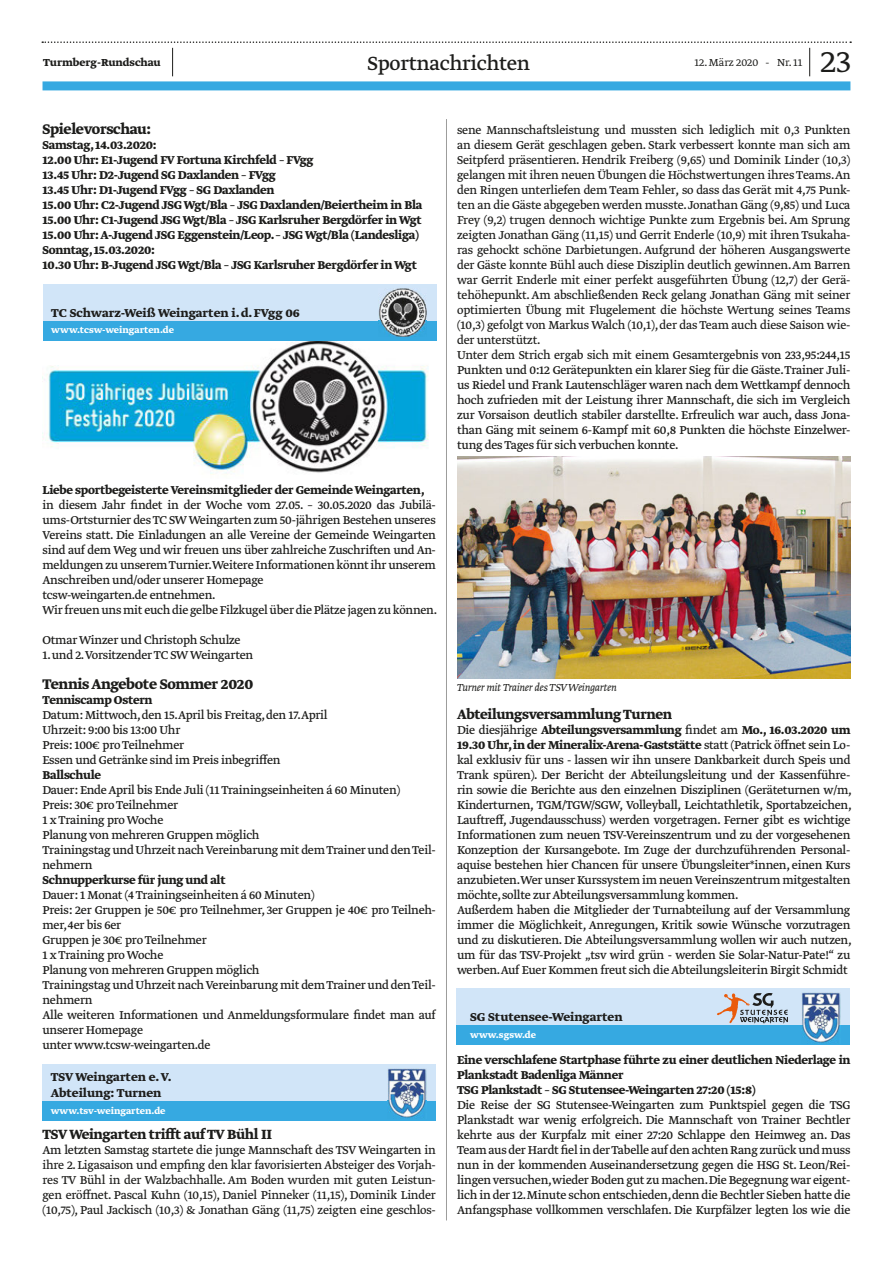
<style>
.page{position:relative;width:893px;height:1263px;background:#fff}
.page>*{position:absolute;margin:0;border:0;box-sizing:border-box;transform-origin:0 0}
.t1{font:300 36px "Greta Text Std";color:#1d1d1b}
.t2{font:22.5px "Greta Text Std";letter-spacing:-.015em;color:#1d1d1b}
.t3{font:700 16.5px "Greta Text Std";letter-spacing:-.02em;color:#1d1d1b}
.t4{font:700 15.75px "Greta Text Std";letter-spacing:-.02em;color:#1d1d1b}
.t5{font:13.5px/15px "Greta Text Std";letter-spacing:-.02em;color:#1d1d1b}
.t6{font:13.5px/15px "Greta Text Std Regular Min";letter-spacing:-.02em;color:#1d1d1b;text-align:justify}
.t7{font:700 13.5px/15px "Greta Text Std";letter-spacing:-.02em;color:#1d1d1b}
.t8{font:700 13.5px/16.2px "Greta Text Std";color:#1d1d1b}
.t9{font:italic 300 12px "Greta Text Std";letter-spacing:-.02em;color:#1d1d1b}
.t10{font:700 12px "Greta Text Std";color:#1d1d1b}
.t11{font:300 12px "Greta Text Std";color:#1d1d1b}
.t12{font:700 10.5px "Greta Text Std";color:#fff}
.s1{font-family:"Greta Text Std Regular Min"}
.s2{font-family:"Greta Text Std"}
.s3{font-weight:700}
</style>
<div class="page">
<div style="left:43px;top:81px;width:807px;height:9px;background:#36a9e1"></div>
<svg style="left:42px;top:41px;width:809px;height:35px"></svg>
<hr style="left:446px;top:119px;width:1px;height:1101px;background:#9d9d9c">
<div style="left:43px;top:284px;width:393px;height:57px;background:#d1e5f8"></div>
<div style="left:43px;top:321px;width:393px;height:20px;background:#36a9e1"></div>
<img style="left:379px;top:288px;width:48px;height:49px">
<img style="left:44px;top:342px;width:385px;height:133px">
<div style="left:43px;top:1064px;width:393px;height:57px;background:#d1e5f8"></div>
<div style="left:43px;top:1101px;width:393px;height:20px;background:#36a9e1"></div>
<img style="left:388px;top:1068px;width:38px;height:50px">
<img style="left:457px;top:456px;width:394px;height:222px">
<div style="left:457px;top:988px;width:393px;height:57px;background:#d1e5f8"></div>
<div style="left:457px;top:1025px;width:393px;height:20px;background:#36a9e1"></div>
<svg style="left:717px;top:993px;width:71px;height:31px"></svg>
<img style="left:802px;top:993px;width:38px;height:50px">
<p class="t10" style="left:43px;top:56px;width:119px">Turmberg-Rundschau</p>
<h2 class="t2" style="left:368px;top:50px;width:164px">Sportnachrichten</h2>
<p class="t11" style="left:695px;top:56px;width:110px">12. März 2020 - Nr. 11</p>
<h1 class="t1" style="left:821px;top:41px;width:32px">23</h1>
<p class="t3" style="left:43px;top:119px;width:110px">Spielevorschau:</p>
<p class="t7" style="left:43px;top:138px;width:381px">Samstag, 14.03.2020:<br>12.00 Uhr: E1-Jugend FV Fortuna Kirchfeld – FVgg<br>13.45 Uhr: D2-Jugend SG Daxlanden – FVgg<br>13.45 Uhr: D1-Jugend FVgg – SG Daxlanden<br>15.00 Uhr: C2-Jugend JSG Wgt/Bla – JSG Daxlanden/Beiertheim in Bla 15.00 Uhr: C1-Jugend JSG Wgt/Bla – JSG Karlsruher Bergdörfer in Wgt 15.00 Uhr: A-Jugend JSG Eggenstein/Leop. – JSG Wgt/Bla (Landesliga)<br>Sonntag, 15.03.2020:<br>10.30 Uhr: B-Jugend JSG Wgt/Bla – JSG Karlsruher Bergdörfer in Wgt</p>
<p class="t8" style="left:51px;top:305px;width:250px">TC Schwarz-Weiß Weingarten i. d. FVgg 06</p>
<p class="t12" style="left:51px;top:324px;width:124px">www.tcsw-weingarten.de</p>
<p class="t7" style="left:43px;top:483px;width:384px">Liebe sportbegeisterte Vereinsmitglieder der Gemeinde Weingarten,</p>
<p class="t5" style="left:43px;top:498px;width:396px">in diesem Jahr findet in der Woche vom 27.05. – 30.05.2020 das Jubilä&shy;ums-Ortsturnier des TC SW Weingarten zum 50-jährigen Bestehen unseres Vereins statt. Die Einladungen an alle Vereine der Gemeinde Weingarten sind auf dem Weg und wir freuen uns über zahlreiche Zuschriften und An&shy;meldungen zu unserem Turnier.Weitere Informationen könnt ihr unserem Anschreiben und/oder unserer Homepage<br>tcsw-weingarten.de entnehmen.<br>Wir freuen uns mit euch die gelbe Filzkugel über die Plätze jagen zu können.</p>
<p class="t5" style="left:43px;top:633px;width:200px">Otmar Winzer und Christoph Schulze</p>
<p class="t5" style="left:43px;top:648px;width:212px">1. und 2.Vorsitzender TC SW Weingarten</p>
<p class="t3" style="left:43px;top:674px;width:212px">Tennis Angebote Sommer 2020</p>
<p class="t7" style="left:43px;top:693px;width:112px">Tenniscamp Ostern</p>
<p class="t5" style="left:43px;top:708px;width:287px">Datum: Mittwoch, den 15.April bis Freitag, den 17.April Uhrzeit: 9:00 bis 13:00 Uhr<br>Preis: 100€ pro Teilnehmer<br>Essen und Getränke sind im Preis inbegriffen</p>
<p class="t7" style="left:43px;top:768px;width:60px">Ballschule</p>
<p class="t5" style="left:43px;top:783px;width:395px">Dauer: Ende April bis Ende Juli (11 Trainingseinheiten á 60 Minuten)<br>Preis: 30€ pro Teilnehmer<br>1 x Training pro Woche<br>Planung von mehreren Gruppen möglich<br>Trainingstag und Uhrzeit nach Vereinbarung mit dem Trainer und den Teil&shy;nehmern</p>
<p class="t7" style="left:43px;top:873px;width:185px">Schnupperkurse für jung und alt</p>
<p class="t5" style="left:43px;top:888px;width:395px">Dauer: 1 Monat (4 Trainingseinheiten á 60 Minuten)<br>Preis: 2er Gruppen je 50€ pro Teilnehmer, 3er Gruppen je 40€ pro Teilneh&shy;mer, 4er bis 6er<br>Gruppen je 30€ pro Teilnehmer<br>1 x Training pro Woche<br>Planung von mehreren Gruppen möglich<br>Trainingstag und Uhrzeit nach Vereinbarung mit dem Trainer und den Teil&shy;nehmern<br>Alle weiteren Informationen und Anmeldungsformulare findet man auf unserer Homepage<br>unter www.tcsw-weingarten.de</p>
<p class="t8" style="left:51px;top:1069px;width:122px">TSV Weingarten e. V.<br>Abteilung: Turnen</p>
<p class="t12" style="left:51px;top:1104px;width:116px">www.tsv-weingarten.de</p>
<p class="t4" style="left:43px;top:1125px;width:231px">TSV Weingarten trifft auf TV Bühl II</p>
<p class="t5" style="left:43px;top:1143px;width:395px">Am letzten Samstag startete die junge Mannschaft des TSV Weingarten i<span class="s1">n</span></p>
<p class="t6" style="left:43px;top:1158px;width:395px">ihre 2. Ligasaison und empfing den klar favorisierten Absteiger des Vorjah&shy;res TV Bühl in der Walzbachhalle. Am Boden wurden mit guten Leistun&shy;gen eröffnet. Pascal Kuhn (10,15), Daniel Pinneker (11,15), Dominik Linder (10,75), Paul Jackisch (10,3) &amp; Jonathan Gäng (11,75) zeigten eine geschlos-</p>
<p class="t6" style="left:457px;top:123px;width:395px;text-align:left">sene Mannschaftsleistung und mussten sich lediglich mit 0,3 Punkten an diesem Gerät geschlagen geben. Stark verbessert konnte man sich am Seitpferd präsentieren. Hendrik Freiberg (9,65) und Dominik Linder (10,3) gelangen mit ihren neuen Übungen die Höchstwertungen ihres Teams.An den Ringen unterliefen dem Team Fehler, so dass das Gerät mit 4,75 Punk&shy;ten an die Gäste abgegeben werden musste. Jonathan Gäng (9,85) und Luca Frey (9,2) trugen dennoch wichtige Punkte zum Ergebnis bei. Am Sprung zeigten Jonathan Gäng (11,15) und Gerrit Enderle (10,9) mit ihren Tsukaha&shy;ras gehockt schöne Darbietungen. Aufgrund der höheren Ausgangswerte der Gäste konnte Bühl auch diese Disziplin deutlich gewinnen. Am Barren war Gerrit Enderle mit einer perfekt ausgeführten Übung (12,7) der Gerä&shy;tehöhepunkt. Am abschließenden Reck gelang Jonathan Gäng mit seiner optimierten Übung mit Flugelement die höchste Wertung seines Teams (10,3) gefolgt von Markus Walch (10,1), der das Team auch diese Saison wie&shy;der unterstützt.<br>Unter dem Strich ergab sich mit einem Gesamtergebn<span class="s2">is von 233,95:244,15</span></p>
<p class="t5" style="left:457px;top:363px;width:395px;text-align:justify">Punkten und 0:12 Gerätepunkten ein klarer Sieg für die Gäste.Trainer Juli&shy;us Riedel und Frank Lautenschläger waren nach dem Wettkampf dennoch hoch zufrieden mit der Leistung ihrer Mannschaft, die sich im Vergleich zur Vorsaison deutlich stabiler darstellte. Erfreulich war auch, dass Jona&shy;than Gäng mit seinem 6-Kampf mit 60,8 Punkten die höchste Einzelwer&shy;tung des Tages für sich verbuchen konnte.</p>
<p class="t9" style="left:457px;top:680px;width:161px">Turner mit Trainer des TSV Weingarten</p>
<p class="t4" style="left:457px;top:705px;width:217px">Abteilungsversammlung Turnen</p>
<p class="t5" style="left:457px;top:723px;width:396px">Die diesjährige <span class="s3">Abteilungsversammlung</span> findet am <span class="s3">Mo., 16.03.2020 um 19.30 Uhr, in der Mineralix-Arena-Gaststätte</span> statt (Patrick öffnet sein Lo&shy;kal exklusiv für uns - lassen wir ihn unsere Dankbarkeit durch Speis und Trank spüren). Der Bericht der Abteilungsleitung und der Kassenführe&shy;rin sowie die Berichte aus den einzelnen Disziplinen (Geräteturnen w/m, Kinderturnen, TGM/TGW/SGW, Volleyball, Leichtathletik, Sportabzeichen, Lauftreff, Jugendausschuss) werden vorgetragen. Ferner gibt es wichtige Informationen zum neuen TSV-Vereinszentrum und zu der vorgesehenen Konzeption der Kursangebote. Im Zuge der durchzuführenden Personal&shy;aquise bestehen hier Chancen für unsere Übungsleiter*innen, einen Kurs anzubieten.Wer unser Kurssystem im neuen Vereinszentrum mitgestalten möchte, sollte zur Abteilungsversammlung kommen.<br>Außerdem haben die Mitglieder der Turnabteilung auf der Versammlung immer die Möglichkeit, Anregungen, Kritik sowie Wünsche vorzutragen und zu diskutieren. Die Abteilungsversammlung wollen wir auch nutzen, um für das TSV-Projekt „tsv wird grün - werden Sie Solar-Natur-Pate!“ zu werben.Auf Euer Kommen freut sich die Abteilungsleiterin Birgit Schmidt</p>
<p class="t8" style="left:470px;top:1010px;width:154px">SG Stutensee-Weingarten</p>
<p class="t12" style="left:470px;top:1029px;width:67px">www.sgsw.de</p>
<p class="t7" style="left:457px;top:1053px;width:395px">Eine verschlafene Startphase führte zu einer deutlichen Niederlage in<br>Plankstadt Badenliga Männer<br>TSG Plankstadt – SG Stutensee-Weingarten 27:20 (15:8)</p>
<p class="t5" style="left:457px;top:1098px;width:395px;text-align:justify">Die Reise der SG Stutensee-Weingarten zum Punktspiel gegen die TSG Plankstadt war wenig erfolgreich. Die Mannschaft von Trainer Bechtler kehrte aus der Kurpfalz mit einer 27:20 Schlappe den Heimweg an. Das Team aus der Hardt fiel in der Tabelle auf den achten Rang zurück und muss nun in der kommenden Auseinandersetzung gegen die HSG St. Leon/Rei&shy;lingen versuchen,wieder Boden gut zu machen.Die Begegnung war eigent&shy;lich in der 12.Minute schon entschieden,denn die Bechtler Sieben hatte die Anfangsphase vollkommen verschlafen. Die Kurpfälzer legten los wie die</p>
</div>
